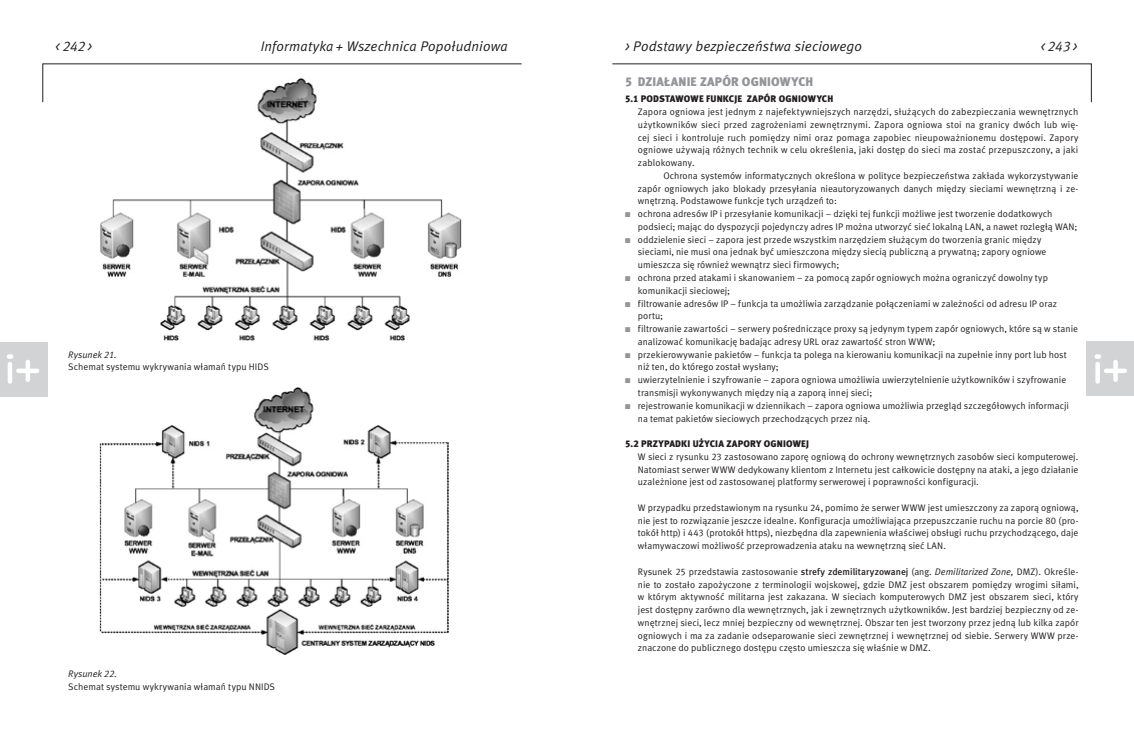
<style>
.page{position:relative;width:1134px;height:738px;background:#fff}
.page>*{position:absolute;margin:0;border:0;box-sizing:border-box;transform-origin:0 0}
.t1{font:italic 14px "Meta Normal CELF";letter-spacing:.01em;color:#221e1f}
.t2{font:12.5px "Meta Black CELF";letter-spacing:.02em;color:#939598}
.t3{font:9.5px/12.8px "Meta Normal CELF";letter-spacing:.005em;color:#221e1f}
.t4{font:9.5px "Meta Black CELF";letter-spacing:.02em;color:#221e1f}
.t5{font:italic 9.5px "Meta Normal CELF";color:#221e1f}
.s1{color:#939598}
.s2{font-family:"Meta Medium CELF"}
.s3{font-style:italic}
</style>
<div class="page">
<svg style="left:42px;top:63px;width:480px;height:40px"></svg>
<svg style="left:612px;top:63px;width:480px;height:40px"></svg>
<div style="left:0;top:341px;width:48px;height:55px;background:#d1d3d4"></div>
<hr style="left:8px;top:361px;width:4px;height:22px;background:#fff;border-radius:2px">
<svg style="left:7px;top:354px;width:32px;height:27px"></svg>
<div style="left:1087px;top:341px;width:47px;height:55px;background:#d1d3d4"></div>
<div style="left:1095px;top:361px;width:5px;height:22px;background:#fff;border-radius:2px"></div>
<svg style="left:1094px;top:354px;width:33px;height:27px"></svg>
<img style="left:94px;top:78px;width:374px;height:263px">
<img style="left:99px;top:387px;width:350px;height:268px">
<h1 class="t1" style="left:56px;top:38px;width:38px">&lt; 242 &gt;</h1>
<h1 class="t1" style="left:261px;top:38px;width:249px">Informatyka + Wszechnica Popołudniowa</h1>
<h1 class="t1" style="left:625px;top:38px;width:238px">&gt; Podstawy bezpieczeństwa sieciowego</h1>
<h1 class="t1" style="left:1041px;top:38px;width:38px">&lt; 243 &gt;</h1>
<h2 class="t2" style="left:625px;top:75px;width:190px">5 DZIAŁANIE ZAPÓR OGNIOWYCH</h2>
<p class="t4" style="left:625px;top:93px;width:210px">5.1 PODSTAWOWE FUNKCJE ZAPÓR OGNIOWYCH</p>
<p class="t3" style="left:638px;top:105px;width:442px;text-align:justify">Zapora ogniowa jest jednym z najefektywniejszych narzędzi, służących do zabezpieczania wewnętrznych użytkowników sieci przed zagrożeniami zewnętrznymi. Zapora ogniowa stoi na granicy dwóch lub wię&shy;cej sieci i kontroluje ruch pomiędzy nimi oraz pomaga zapobiec nieupoważnionemu dostępowi. Zapory ogniowe używają różnych technik w celu określenia, jaki dostęp do sieci ma zostać przepuszczony, a jaki zablokowany.</p>
<p class="t3" style="left:638px;top:169px;width:442px;text-align:justify;text-indent:26px">Ochrona systemów informatycznych określona w polityce bezpieczeństwa zakłada wykorzystywanie zapór ogniowych jako blokady przesyłania nieautoryzowanych danych między sieciami wewnętrzną i ze&shy;wnętrzną. Podstawowe funkcje tych urządzeń to:</p>
<p class="t3" style="left:638px;top:207px;width:441px;text-indent:-13px"><span class="s1">■</span> ochrona adresów IP i przesyłanie komunikacji – dzięki tej funkcji możliwe jest tworzenie dodatkowych podsieci; mając do dyspozycji pojedynczy adres IP można utworzyć sieć lokalną LAN, a nawet rozległą WAN;</p>
<p class="t3" style="left:638px;top:233px;width:410px;text-indent:-13px"><span class="s1">■</span> oddzielenie sieci – zapora jest przede wszystkim narzędziem służącym do tworzenia granic między sieciami, nie musi ona jednak być umieszczona między siecią publiczną a prywatną; zapory ogniowe umieszcza się również wewnątrz sieci firmowych;</p>
<p class="t3" style="left:638px;top:271px;width:412px;text-indent:-13px"><span class="s1">■</span> ochrona przed atakami i skanowaniem – za pomocą zapór ogniowych można ograniczyć dowolny typ komunikacji sieciowej;</p>
<p class="t3" style="left:638px;top:297px;width:421px;text-indent:-13px"><span class="s1">■</span> filtrowanie adresów IP – funkcja ta umożliwia zarządzanie połączeniami w zależności od adresu IP oraz portu;</p>
<p class="t3" style="left:638px;top:322px;width:442px;text-indent:-13px"><span class="s1">■</span> filtrowanie zawartości – serwery pośredniczące proxy są jedynym typem zapór ogniowych, które są w stanie analizować komunikację badając adresy URL oraz zawartość stron WWW;</p>
<p class="t3" style="left:638px;top:348px;width:430px;text-indent:-13px"><span class="s1">■</span> przekierowywanie pakietów – funkcja ta polega na kierowaniu komunikacji na zupełnie inny port lub host niż ten, do którego został wysłany;</p>
<p class="t3" style="left:638px;top:373px;width:430px;text-indent:-13px"><span class="s1">■</span> uwierzytelnienie i szyfrowanie – zapora ogniowa umożliwia uwierzytelnienie użytkowników i szyfrowanie transmisji wykonywanych między nią a zaporą innej sieci;</p>
<p class="t3" style="left:638px;top:399px;width:433px;text-indent:-13px"><span class="s1">■</span> rejestrowanie komunikacji w dziennikach – zapora ogniowa umożliwia przegląd szczegółowych informacji na temat pakietów sieciowych przechodzących przez nią.</p>
<p class="t4" style="left:625px;top:438px;width:186px">5.2 PRZYPADKI UŻYCIA ZAPORY OGNIOWEJ</p>
<p class="t3" style="left:638px;top:450px;width:442px;text-align:justify">W sieci z rysunku 23 zastosowano zaporę ogniową do ochrony wewnętrznych zasobów sieci komputerowej.<br>Natomiast serwer WWW dedykowany klientom z Internetu jest całkowicie dostępny na ataki, a jego działanie uzależnione jest od zastosowanej platformy serwerowej i poprawności konfiguracji.</p>
<p class="t3" style="left:638px;top:501px;width:442px;text-align:justify">W przypadku przedstawionym na rysunku 24, pomimo że serwer WWW jest umieszczony za zaporą ogniową, nie jest to rozwiązanie jeszcze idealne. Konfiguracja umożliwiająca przepuszczanie ruchu na porcie 80 (pro&shy;tokół http) i 443 (protokół https), niezbędna dla zapewnienia właściwej obsługi ruchu przychodzącego, daje włamywaczowi możliwość przeprowadzenia ataku na wewnętrzną sieć LAN.</p>
<p class="t3" style="left:638px;top:564px;width:442px;text-align:justify">Rysunek 25 przedstawia zastosowanie <span class="s2">strefy zdemilitaryzowanej</span> (ang. <span class="s3">Demilitarized Zone,</span> DMZ). Określe&shy;nie to zostało zapożyczone z terminologii wojskowej, gdzie DMZ jest obszarem pomiędzy wrogimi siłami, w którym aktywność militarna jest zakazana. W sieciach komputerowych DMZ jest obszarem sieci, który jest dostępny zarówno dla wewnętrznych, jak i zewnętrznych użytkowników. Jest bardziej bezpieczny od ze&shy;wnętrznej sieci, lecz mniej bezpieczny od wewnętrznej. Obszar ten jest tworzony przez jedną lub kilka zapór ogniowych i ma za zadanie odseparowanie sieci zewnętrznej i wewnętrznej od siebie. Serwery WWW prze&shy;znaczone do publicznego dostępu często umieszcza się właśnie w DMZ.</p>
<p class="t5" style="left:68px;top:348px;width:50px">Rysunek 21.</p>
<p class="t3" style="left:68px;top:360px;width:202px">Schemat systemu wykrywania włamań typu HIDS</p>
<p class="t5" style="left:68px;top:667px;width:50px">Rysunek 22.</p>
<p class="t3" style="left:68px;top:679px;width:208px">Schemat systemu wykrywania włamań typu NNIDS</p>
</div>
